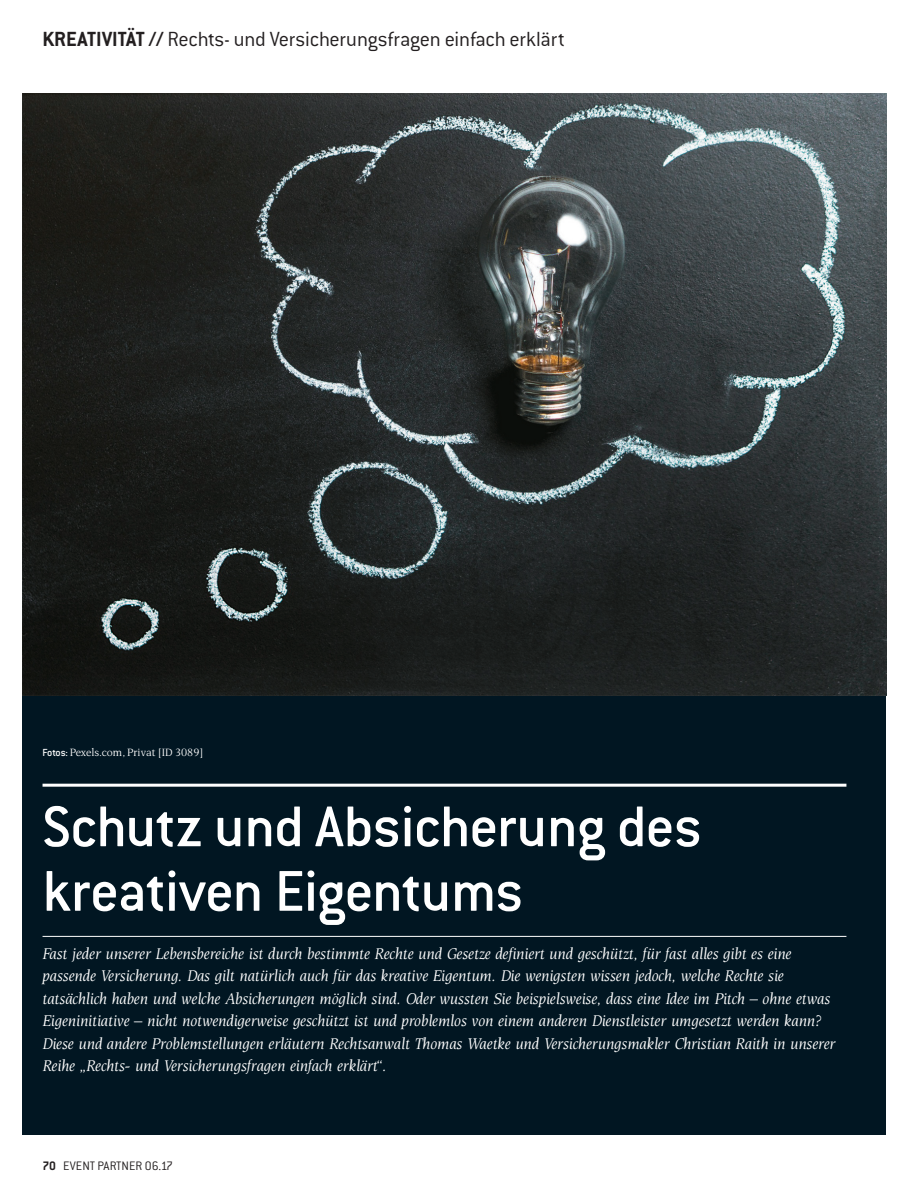
<style>
.page{position:relative;width:906px;height:1191px;background:#fff}
.page>*{position:absolute;margin:0;border:0;box-sizing:border-box;transform-origin:0 0}
.t1{font:500 63px/64.5px "Conduit ITC";letter-spacing:-.015em;color:#fff}
.t2{font:300 22.5px "Conduit ITC Pro";letter-spacing:-.015em;color:#231f20}
.t3{font:italic 16.5px/22.5px "Esperanto";letter-spacing:-.005em;color:#fff}
.t4{font:300 13.5px "Conduit ITC Pro";color:#231f20}
.t5{font:11.25px "Esperanto";color:#fff}
.s1{font-weight:700}
.s2{font-family:"Conduit ITC Pro";font-weight:500}
</style>
<div class="page">
<div style="left:23px;top:94px;width:863px;height:1040px;background:#011622"></div>
<img style="left:23px;top:94px;width:863px;height:601px">
<hr style="left:43px;top:783px;width:803px;height:3px;background:#fff">
<hr style="left:43px;top:936px;width:803px;height:1px;background:#fff">
<h2 class="t2" style="left:43px;top:32px;width:524px"><span class="s1">KREATIVITÄT //</span> Rechts- und Versicherungsfragen einfach erklärt</h2>
<p class="t5" style="left:43px;top:748px;width:162px"><span class="s2">Fotos:</span> Pexels.com, Privat [ID 3089]</p>
<h1 class="t1" style="left:43px;top:800px;width:660px">Schutz und Absicherung des kreativen Eigentums</h1>
<p class="t3" style="left:43px;top:943px;width:794px">Fast jeder unserer Lebensbereiche ist durch bestimmte Rechte und Gesetze definiert und geschützt, für fast alles gibt es eine passende Versicherung. Das gilt natürlich auch für das kreative Eigentum. Die wenigsten wissen jedoch, welche Rechte sie tatsächlich haben und welche Absicherungen möglich sind. Oder wussten Sie beispielsweise, dass eine Idee im Pitch – ohne etwas Eigeninitiative – nicht notwendigerweise geschützt ist und problemlos von einem anderen Dienstleister umgesetzt werden kann?<br>Diese und andere Problemstellungen erläutern Rechtsanwalt Thomas Waetke und Versicherungsmakler Christian Raith in unserer Reihe „Rechts- und Versicherungsfragen einfach erklärt“.</p>
<p class="t4" style="left:43px;top:1161px;width:132px"><span class="s1">70</span> EVENT PARTNER 06.17</p>
</div>
